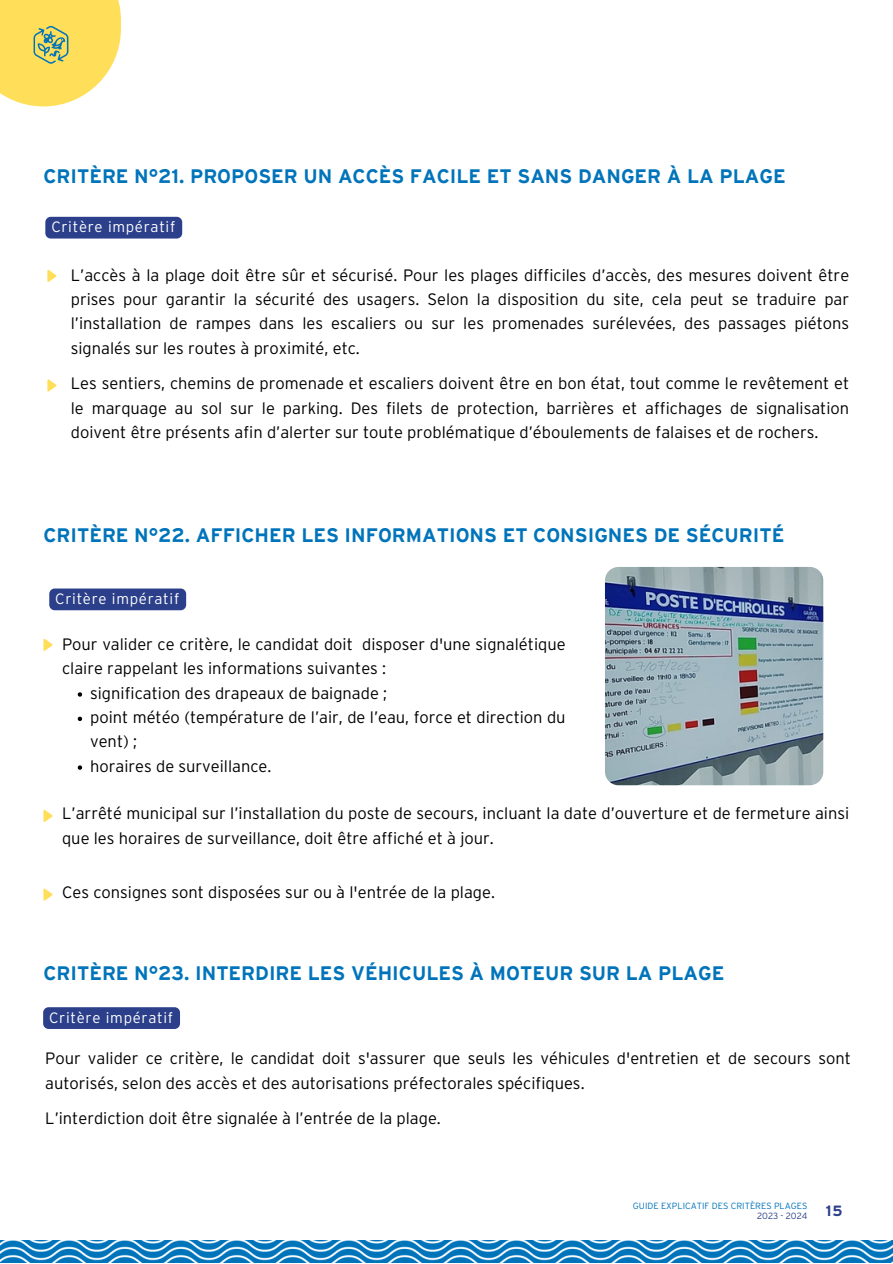
<style>
.page{position:relative;width:893px;height:1264px;background:#fff}
.page>*{position:absolute;margin:0;border:0;box-sizing:border-box;transform-origin:0 0}
.t1{font:700 19.5px "Interstate";color:#0074ba}
.t2{font:300 16.5px/24.3px "Interstate";color:#000}
.t3{font:300 15px "Interstate";letter-spacing:.045em;color:#fff}
.t4{font:700 15px "Interstate";color:#2b3f8a}
.t5{font:300 9px "Interstate";color:#0074ba}
.t6{font:300 9px "Interstate";color:#2b3f8a}
</style>
<div class="page">
<img style="left:0;top:1240px;width:892px;height:22px">
<svg style="left:47px;top:270px;width:9px;height:12px"></svg>
<svg style="left:47px;top:379px;width:9px;height:12px"></svg>
<svg style="left:0;top:0;width:121px;height:106px;background:#f6de6e"></svg>
<svg style="left:78px;top:692px;width:4px;height:4px"></svg>
<svg style="left:78px;top:716px;width:4px;height:5px"></svg>
<svg style="left:78px;top:765px;width:4px;height:4px"></svg>
<div style="left:45px;top:217px;width:137px;height:21px;background:#2b3f8a;border-radius:5px"></div>
<div style="left:49px;top:588px;width:137px;height:22px;background:#2b3f8a;border-radius:5px"></div>
<div style="left:43px;top:1007px;width:137px;height:21px;background:#2b3f8a;border-radius:5px"></div>
<svg style="left:43px;top:638px;width:9px;height:13px"></svg>
<svg style="left:43px;top:809px;width:9px;height:13px"></svg>
<img style="left:605px;top:567px;width:218px;height:218px;border-radius:14px">
<svg style="left:43px;top:888px;width:9px;height:12px"></svg>
<p class="t1" style="left:43px;top:165px;width:743px">CRITÈRE N°21. PROPOSER UN ACCÈS FACILE ET SANS DANGER À LA PLAGE</p>
<p class="t3" style="left:51px;top:220px;width:126px">Critère impératif</p>
<p class="t2" style="left:71px;top:263px;width:779px;text-align:justify">L’accès à la plage doit être sûr et sécurisé. Pour les plages difficiles d’accès, des mesures doivent être prises pour garantir la sécurité des usagers. Selon la disposition du site, cela peut se traduire par l’installation de rampes dans les escaliers ou sur les promenades surélevées, des passages piétons signalés sur les routes à proximité, etc.</p>
<p class="t2" style="left:71px;top:372px;width:779px;text-align:justify">Les sentiers, chemins de promenade et escaliers doivent être en bon état, tout comme le revêtement et le marquage au sol sur le parking. Des filets de protection, barrières et affichages de signalisation doivent être présents afin d’alerter sur toute problématique d’éboulements de falaises et de rochers.</p>
<p class="t1" style="left:43px;top:524px;width:742px">CRITÈRE N°22. AFFICHER LES INFORMATIONS ET CONSIGNES DE SÉCURITÉ</p>
<p class="t3" style="left:55px;top:592px;width:126px">Critère impératif</p>
<p class="t2" style="left:62px;top:632px;width:505px">Pour valider ce critère, le candidat doit disposer d'une signalétique claire rappelant les informations suivantes :</p>
<p class="t2" style="left:90px;top:681px;width:298px">signification des drapeaux de baignade ;</p>
<p class="t2" style="left:90px;top:705px;width:477px">point météo (température de l’air, de l’eau, force et direction du vent) ;</p>
<p class="t2" style="left:90px;top:754px;width:183px">horaires de surveillance.</p>
<p class="t2" style="left:62px;top:802px;width:788px">L’arrêté municipal sur l’installation du poste de secours, incluant la date d’ouverture et de fermeture ainsi que les horaires de surveillance, doit être affiché et à jour.</p>
<p class="t2" style="left:62px;top:881px;width:434px">Ces consignes sont disposées sur ou à l'entrée de la plage.</p>
<p class="t1" style="left:43px;top:962px;width:682px">CRITÈRE N°23. INTERDIRE LES VÉHICULES À MOTEUR SUR LA PLAGE</p>
<p class="t3" style="left:49px;top:1010px;width:126px">Critère impératif</p>
<p class="t2" style="left:45px;top:1047px;width:807px">Pour valider ce critère, le candidat doit s'assurer que seuls les véhicules d'entretien et de secours sont autorisés, selon des accès et des autorisations préfectorales spécifiques.</p>
<p class="t2" style="left:45px;top:1107px;width:397px">L’interdiction doit être signalée à l’entrée de la plage.</p>
<p class="t5" style="left:633px;top:1201px;width:176px">GUIDE EXPLICATIF DES CRITÈRES PLAGES</p>
<p class="t6" style="left:757px;top:1211px;width:52px">2023 - 2024</p>
<p class="t4" style="left:825px;top:1202px;width:18px">15</p>
</div>
